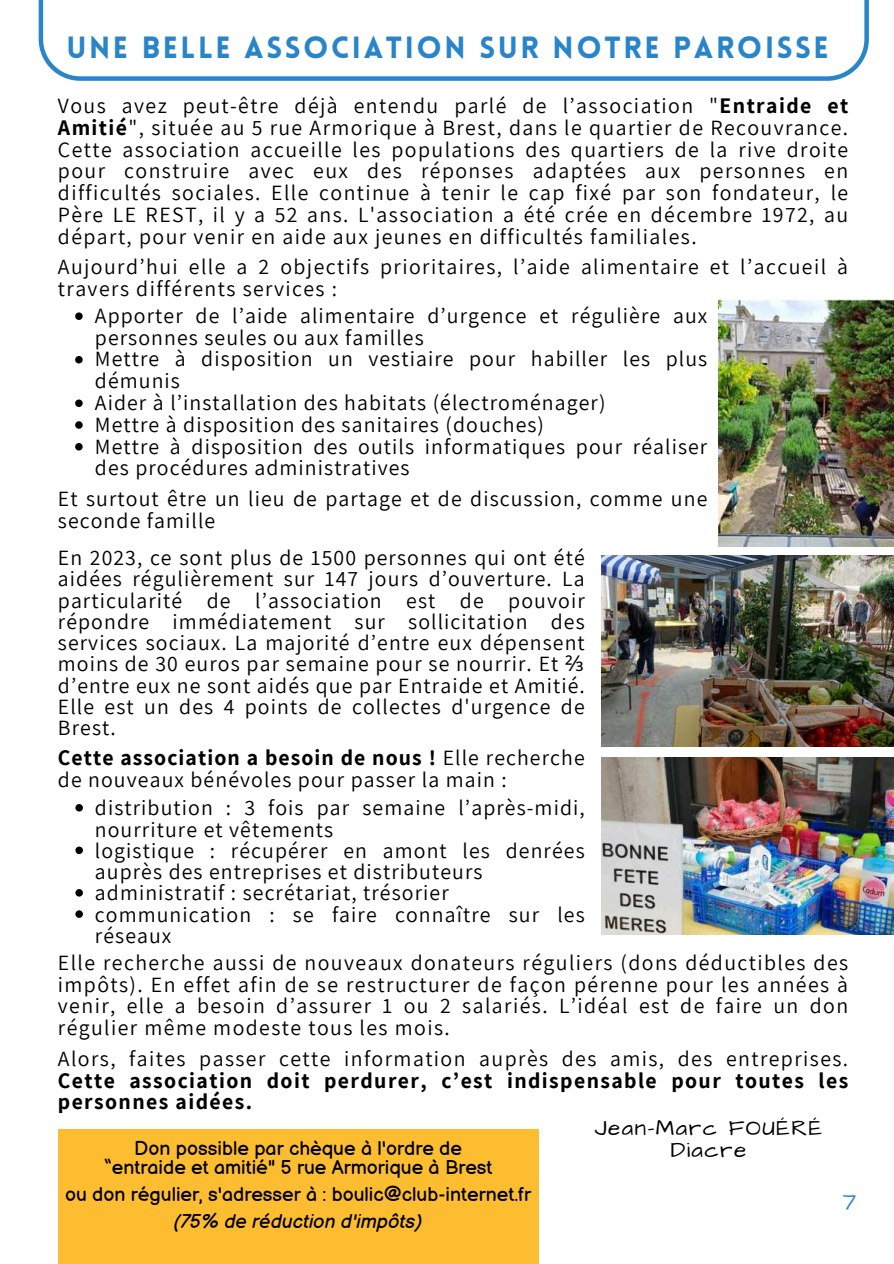
<style>
.page{position:relative;width:894px;height:1264px;background:#fff}
.page>*{position:absolute;margin:0;border:0;box-sizing:border-box;transform-origin:0 0}
.t1{font:900 30px "Lovelo";letter-spacing:.085em;color:#2985c9}
.t2{font:22.5px/21.3px "Architects Daughter";letter-spacing:.065em;color:#000;text-align:center}
.t3{font:21.75px/21.8px "Assistant";letter-spacing:.05em;color:#000}
.t4{font:700 21.75px/21.8px "Assistant";letter-spacing:.065em;color:#000}
.t5{font:21px "Walter Turncoat";color:#2985c9}
.t6{font:19.5px/19.4px "Balsamiq Sans";color:#000;text-align:center}
.t7{font:italic 19.5px "Balsamiq Sans";color:#000}
.s1{font-weight:700}
.s2{font-family:"Noto Sans"}
</style>
<div class="page">
<img style="left:601px;top:555px;width:292px;height:192px">
<img style="left:601px;top:757px;width:292px;height:177px">
<img style="left:718px;top:299px;width:175px;height:248px">
<svg style="left:39px;top:0;width:829px;height:81px"></svg>
<svg style="left:75px;top:804px;width:8px;height:7px"></svg>
<svg style="left:75px;top:846px;width:8px;height:8px"></svg>
<svg style="left:75px;top:889px;width:8px;height:7px"></svg>
<svg style="left:75px;top:910px;width:8px;height:7px"></svg>
<svg style="left:75px;top:312px;width:8px;height:8px"></svg>
<svg style="left:75px;top:356px;width:8px;height:7px"></svg>
<svg style="left:75px;top:399px;width:8px;height:8px"></svg>
<svg style="left:75px;top:421px;width:8px;height:8px"></svg>
<svg style="left:75px;top:443px;width:8px;height:7px"></svg>
<div style="left:58px;top:1129px;width:480px;height:134px;background:#fdbd31"></div>
<h1 class="t1" style="left:66px;top:29px;width:763px">UNE BELLE ASSOCIATION SUR NOTRE PAROISSE</h1>
<p class="t3" style="left:58px;top:94px;width:791px;text-align:justify">Vous avez peut-être déjà entendu parlé de l’association "<span class="s1">Entraide et Amitié</span>", située au 5 rue Armorique à Brest, dans le quartier de Recouvrance.<br>Cette association accueille les populations des quartiers de la rive droite pour construire avec eux des réponses adaptées aux personnes en difficultés sociales. Elle continue à tenir le cap fixé par son fondateur, le Père LE REST, il y a 52 ans. L'association a été crée en décembre 1972, au départ, pour venir en aide aux jeunes en difficultés familiales.</p>
<p class="t3" style="left:58px;top:255px;width:791px">Aujourd’hui elle a 2 objectifs prioritaires, l’aide alimentaire et l’accueil à travers différents services :</p>
<p class="t3" style="left:95px;top:304px;width:613px">Apporter de l’aide alimentaire d’urgence et régulière aux personnes seules ou aux familles<br>Mettre à disposition un vestiaire pour habiller les plus démunis<br>Aider à l’installation des habitats (électroménager)<br>Mettre à disposition des sanitaires (douches)<br>Mettre à disposition des outils informatiques pour réaliser des procédures administratives</p>
<p class="t3" style="left:58px;top:487px;width:650px">Et surtout être un lieu de partage et de discussion, comme une seconde famille</p>
<p class="t3" style="left:58px;top:546px;width:528px;line-height:21.3px;text-align:justify">En 2023, ce sont plus de 1500 personnes qui ont été aidées régulièrement sur 147 jours d’ouverture. La particularité de l’association est de pouvoir répondre immédiatement sur sollicitation des services sociaux. La majorité d’entre eux dépensent moins de 30 euros par semaine pour se nourrir. Et <span class="s2">⅔ </span>d’entre eux ne sont aidés que par Entraide et Amitié.<br>Elle est un des 4 points de collectes d'urgence de Brest.</p>
<p class="t3" style="left:58px;top:746px;width:528px;line-height:21.3px"><span class="s1">Cette association a besoin de nous !</span> Elle recherche de nouveaux bénévoles pour passer la main :</p>
<p class="t3" style="left:95px;top:796px;width:491px;line-height:21.3px">distribution : 3 fois par semaine l’après-midi, nourriture et vêtements<br>logistique : récupérer en amont les denrées auprès des entreprises et distributeurs administratif : secrétariat, trésorier communication : se faire connaître sur les réseaux</p>
<p class="t3" style="left:58px;top:950px;width:791px;text-align:justify">Elle recherche aussi de nouveaux donateurs réguliers (dons déductibles des impôts). En effet afin de se restructurer de façon pérenne pour les années à venir, elle a besoin d’assurer 1 ou 2 salariés. L’idéal est de faire un don régulier même modeste tous les mois.</p>
<p class="t3" style="left:58px;top:1046px;width:791px">Alors, faites passer cette information auprès des amis, des entreprises.</p>
<p class="t4" style="left:58px;top:1068px;width:791px">Cette association doit perdurer, c’est indispensable pour toutes les personnes aidées.</p>
<p class="t6" style="left:104px;top:1137px;width:390px">Don possible par chèque à l'ordre de “entraide et amitié" 5 rue Armorique à Brest</p>
<p class="t6" style="left:65px;top:1183px;width:467px">ou don régulier, s'adresser à : boulic@club-internet.fr</p>
<p class="t7" style="left:174px;top:1205px;width:250px">(75% de réduction d'impôts)</p>
<p class="t2" style="left:594px;top:1118px;width:229px">Jean-Marc FOUÉRÉ<br>Diacre</p>
<p class="t5" style="left:843px;top:1188px;width:14px">7</p>
</div>
